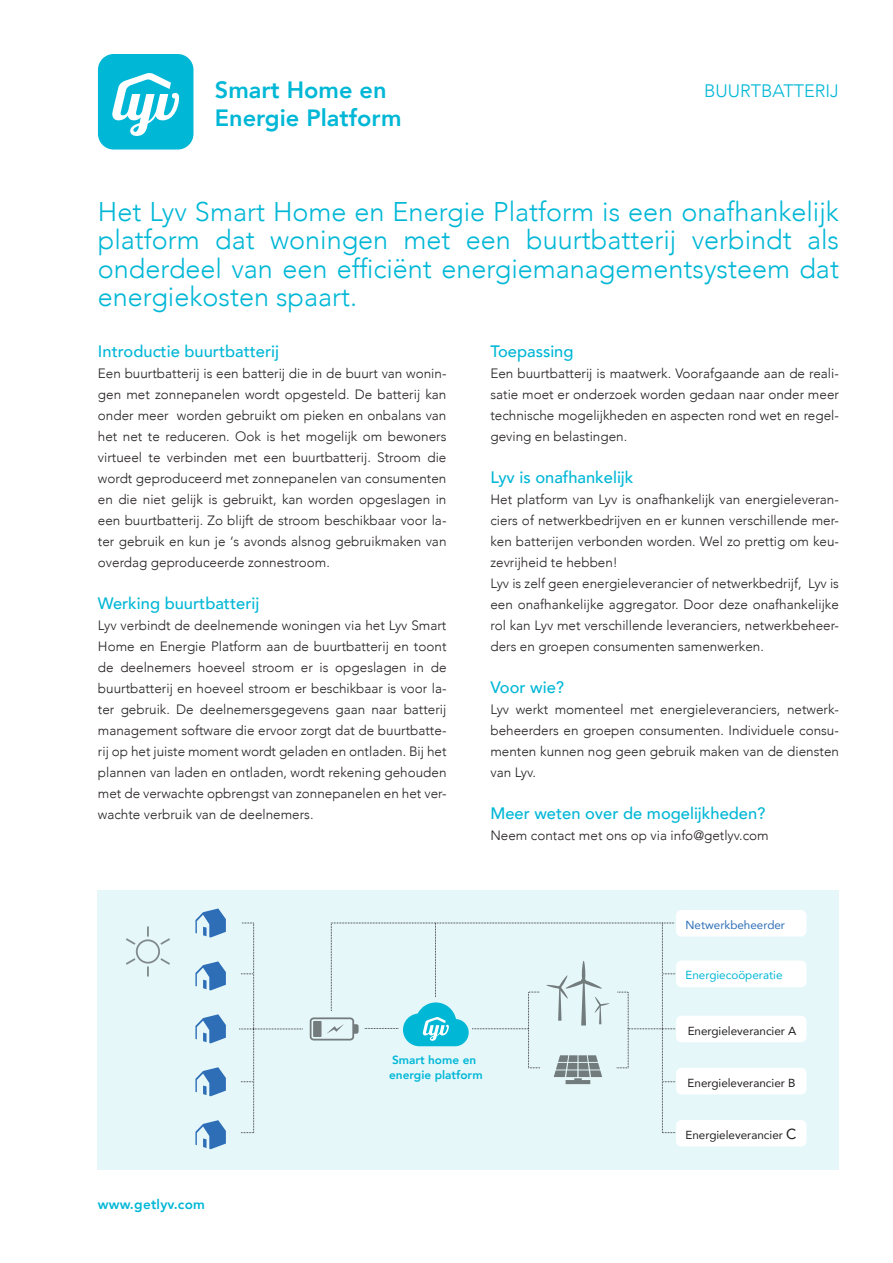
<style>
.page{position:relative;width:893px;height:1263px;background:#fff}
.page>*{position:absolute;margin:0;border:0;box-sizing:border-box;transform-origin:0 0}
.t1{font:300 27px/28.5px "Avenir";color:#00b7d6;text-align:justify}
.t2{font:800 23.55px "Avenir";color:#00b7d6}
.t3{font:300 18px "Avenir";color:#00b7d6}
.t4{font:500 16.5px "Avenir";color:#00b7d6}
.t5{font:300 13.5px/21px "Avenir";color:#231f20;text-align:justify}
.t6{font:800 13.5px "Avenir";letter-spacing:.02em;color:#00b7d6}
.t7{font:800 11.85px/14.2px "Avenir";color:#00b7d6}
.t8{font:11.7px "Avenir";color:#231f20}
.t9{font:11.7px "Avenir";color:#00b7d6}
.t10{font:11.7px "Avenir";color:#2d6eb7}
.s1{font-size:14.55px}
</style>
<div class="page">
<div style="left:98px;top:54px;width:95px;height:96px;background:#00b7d6;border-radius:16px"></div>
<svg style="left:112px;top:73px;width:67px;height:63px"></svg>
<div style="left:98px;top:890px;width:741px;height:279px;background:#e6f7fa"></div>
<div style="left:676px;top:910px;width:130px;height:26px;background:#fff;border-radius:5px"></div>
<div style="left:676px;top:960px;width:130px;height:27px;background:#fff;border-radius:5px"></div>
<div style="left:676px;top:1016px;width:130px;height:26px;background:#fff;border-radius:5px"></div>
<div style="left:676px;top:1068px;width:130px;height:26px;background:#fff;border-radius:5px"></div>
<div style="left:676px;top:1120px;width:130px;height:26px;background:#fff;border-radius:5px"></div>
<svg style="left:195px;top:908px;width:31px;height:29px"></svg>
<svg style="left:195px;top:961px;width:31px;height:29px"></svg>
<svg style="left:195px;top:1014px;width:31px;height:29px"></svg>
<svg style="left:195px;top:1067px;width:31px;height:29px"></svg>
<svg style="left:195px;top:1120px;width:31px;height:29px"></svg>
<div style="left:136px;top:939px;width:24px;height:24px;border:2px solid #231f20;border-radius:50%"></div>
<svg style="left:147px;top:926px;width:2px;height:10px"></svg>
<svg style="left:126px;top:938px;width:12px;height:8px"></svg>
<svg style="left:126px;top:956px;width:12px;height:9px"></svg>
<svg style="left:147px;top:966px;width:2px;height:10px"></svg>
<svg style="left:158px;top:956px;width:12px;height:9px"></svg>
<svg style="left:158px;top:938px;width:12px;height:8px"></svg>
<svg style="left:239px;top:922px;width:63px;height:211px"></svg>
<svg style="left:310px;top:922px;width:365px;height:211px"></svg>
<p class="t2" style="left:215px;top:71px;width:173px">Smart Home en</p>
<p class="t2" style="left:215px;top:100px;width:188px">Energie Platform</p>
<p class="t3" style="left:704px;top:81px;width:136px">BUURTBATTERIJ</p>
<p class="t1" style="left:98px;top:197px;width:743px">Het Lyv Smart Home en Energie Platform is een onafhankelijk platform dat woningen met een buurtbatterij verbindt als onderdeel van een efficiënt energiemanagementsysteem dat energiekosten spaart.</p>
<p class="t4" style="left:98px;top:337px;width:183px">Introductie buurtbatterij</p>
<p class="t5" style="left:98px;top:363px;width:350px">Een buurtbatterij is een batterij die in de buurt van wonin&shy;gen met zonnepanelen wordt opgesteld. De batterij kan onder meer worden gebruikt om pieken en onbalans van het net te reduceren. Ook is het mogelijk om bewoners virtueel te verbinden met een buurtbatterij. Stroom die wordt geproduceerd met zonnepanelen van consumenten en die niet gelijk is gebruikt, kan worden opgeslagen in een buurtbatterij. Zo blijft de stroom beschikbaar voor la&shy;ter gebruik en kun je ‘s avonds alsnog gebruikmaken van overdag geproduceerde zonnestroom.</p>
<p class="t4" style="left:98px;top:589px;width:163px">Werking buurtbatterij</p>
<p class="t5" style="left:98px;top:615px;width:350px">Lyv verbindt de deelnemende woningen via het Lyv Smart Home en Energie Platform aan de buurtbatterij en toont de deelnemers hoeveel stroom er is opgeslagen in de buurtbatterij en hoeveel stroom er beschikbaar is voor la&shy;ter gebruik. De deelnemersgegevens gaan naar batterij management software die ervoor zorgt dat de buurtbatte&shy;rij op het juiste moment wordt geladen en ontladen. Bij het plannen van laden en ontladen, wordt rekening gehouden met de verwachte opbrengst van zonnepanelen en het ver&shy;wachte verbruik van de deelnemers.</p>
<p class="t4" style="left:490px;top:337px;width:85px">Toepassing</p>
<p class="t5" style="left:490px;top:363px;width:350px">Een buurtbatterij is maatwerk. Voorafgaande aan de reali&shy;satie moet er onderzoek worden gedaan naar onder meer technische mogelijkheden en aspecten rond wet en regel&shy;geving en belastingen.</p>
<p class="t4" style="left:490px;top:463px;width:145px">Lyv is onafhankelijk</p>
<p class="t5" style="left:490px;top:489px;width:350px">Het platform van Lyv is onafhankelijk van energieleveran&shy;ciers of netwerkbedrijven en er kunnen verschillende mer&shy;ken batterijen verbonden worden. Wel zo prettig om keu&shy;zevrijheid te hebben!</p>
<p class="t5" style="left:490px;top:573px;width:350px">Lyv is zelf geen energieleverancier of netwerkbedrijf, Lyv is een onafhankelijke aggregator. Door deze onafhankelijke rol kan Lyv met verschillende leveranciers, netwerkbeheer&shy;ders en groepen consumenten samenwerken.</p>
<p class="t4" style="left:490px;top:673px;width:75px">Voor wie?</p>
<p class="t5" style="left:490px;top:699px;width:350px">Lyv werkt momenteel met energieleveranciers, netwerk&shy;beheerders en groepen consumenten. Individuele consu&shy;menten kunnen nog geen gebruik maken van de diensten van Lyv.</p>
<p class="t4" style="left:490px;top:799px;width:277px">Meer weten over de mogelijkheden?</p>
<p class="t5" style="left:490px;top:825px;width:280px">Neem contact met ons op via info@getlyv.com</p>
<p class="t6" style="left:98px;top:1194px;width:109px">www.getlyv.com</p>
<p class="t7" style="left:389px;top:1053px;width:95px">Smart home en energie platform</p>
<p class="t10" style="left:686px;top:915px;width:101px">Netwerkbeheerder</p>
<p class="t9" style="left:686px;top:966px;width:98px">Energiecoöperatie</p>
<p class="t8" style="left:688px;top:1021px;width:110px">Energieleverancier A</p>
<p class="t8" style="left:688px;top:1074px;width:109px">Energieleverancier B</p>
<p class="t8" style="left:686px;top:1126px;width:112px">Energieleverancier <span class="s1">C</span></p>
</div>
